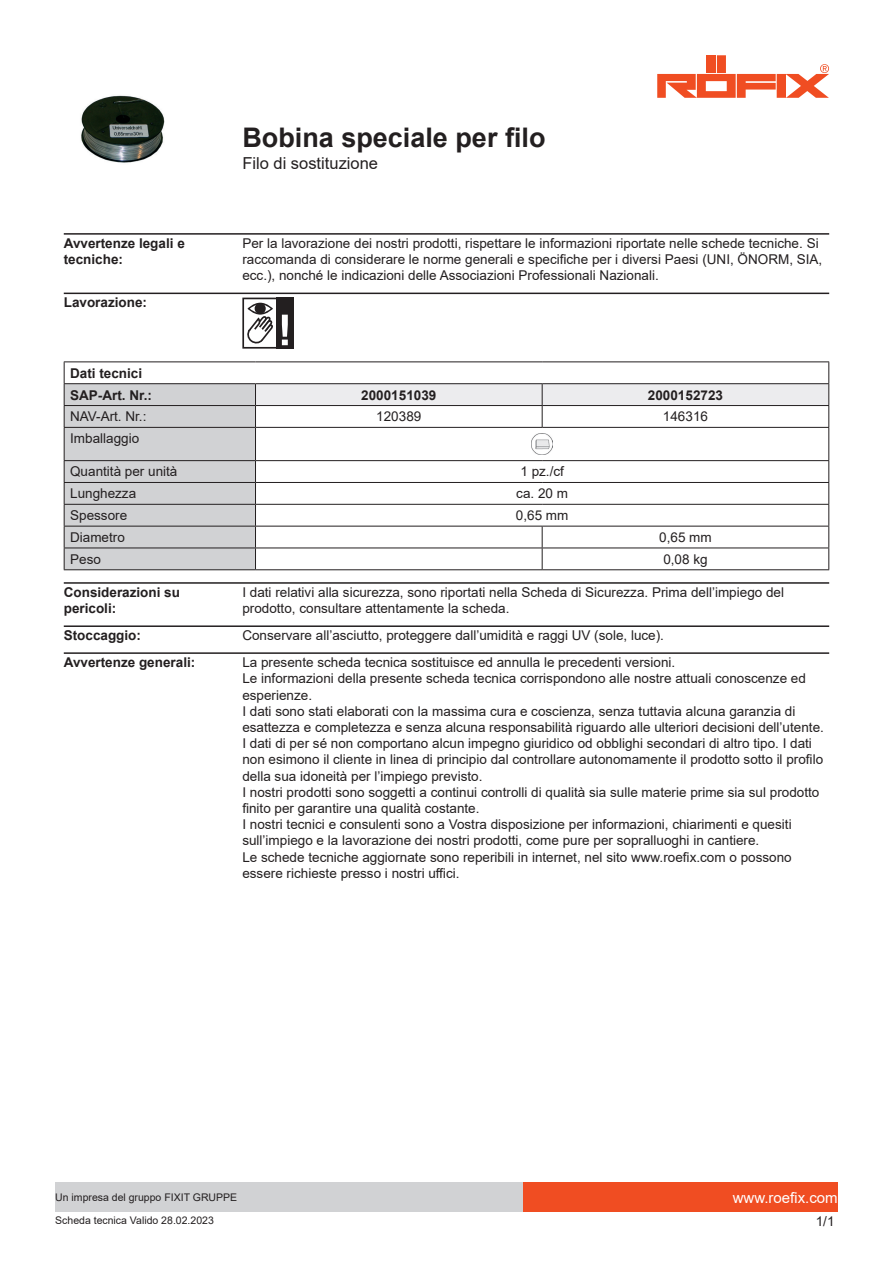
<style>
.page{position:relative;width:893px;height:1263px;background:#fff}
.page>*{position:absolute;margin:0;border:0;box-sizing:border-box;transform-origin:0 0}
.t1{font:700 27px "Arial";color:#231f20}
.t2{font:16.5px "Arial";color:#231f20}
.t3{font:15px "Arial";color:#fff}
.t4{font:13.5px/16.2px "Arial";color:#231f20}
.t5{font:700 13.5px/16.2px "Arial";color:#231f20}
.t6{font:10.5px "Arial";color:#231f20}
</style>
<div class="page">
<img style="left:81px;top:95px;width:84px;height:68px">
<div style="left:717px;top:55px;width:9px;height:18px;background:#f04d22"></div>
<div style="left:707px;top:55px;width:9px;height:18px;background:#f04d22"></div>
<svg style="left:657px;top:64px;width:172px;height:34px"></svg>
<div style="left:523px;top:1182px;width:315px;height:30px;background:#f04d22"></div>
<div style="left:55px;top:1182px;width:468px;height:30px;background:#d1d2d4"></div>
<hr style="left:64px;top:233px;width:765px;height:2px;background:#231f20">
<hr style="left:64px;top:293px;width:765px;height:1px;background:#231f20">
<svg style="left:242px;top:298px;width:51px;height:51px"></svg>
<hr style="left:64px;top:361px;width:191px;height:1px;background:#231f20">
<hr style="left:255px;top:361px;width:287px;height:1px;background:#231f20">
<hr style="left:542px;top:361px;width:287px;height:1px;background:#231f20">
<svg style="left:64px;top:362px;width:765px;height:207px"></svg>
<hr style="left:64px;top:569px;width:191px;height:1px;background:#231f20">
<hr style="left:255px;top:569px;width:287px;height:1px;background:#231f20">
<hr style="left:542px;top:569px;width:287px;height:1px;background:#231f20">
<img style="left:531px;top:433px;width:22px;height:22px">
<hr style="left:64px;top:582px;width:765px;height:2px;background:#231f20">
<hr style="left:64px;top:625px;width:765px;height:2px;background:#231f20">
<hr style="left:64px;top:652px;width:765px;height:2px;background:#231f20">
<h1 class="t1" style="left:242px;top:119px;width:305px">Bobina speciale per filo</h1>
<p class="t2" style="left:242px;top:152px;width:137px">Filo di sostituzione</p>
<p class="t5" style="left:64px;top:235px;width:123px">Avvertenze legali e tecniche:</p>
<p class="t4" style="left:242px;top:235px;width:581px">Per la lavorazione dei nostri prodotti, rispettare le informazioni riportate nelle schede tecniche. Si raccomanda di considerare le norme generali e specifiche per i diversi Paesi (UNI, ÖNORM, SIA, ecc.), nonché le indicazioni delle Associazioni Professionali Nazionali.</p>
<p class="t5" style="left:64px;top:295px;width:85px">Lavorazione:</p>
<p class="t5" style="left:70px;top:362px;width:83px;line-height:21.9px">Dati tecnici<br>SAP-Art. Nr.:</p>
<p class="t5" style="left:361px;top:387px;width:77px">2000151039</p>
<p class="t5" style="left:648px;top:387px;width:77px">2000152723</p>
<p class="t4" style="left:70px;top:408px;width:78px">NAV-Art. Nr.:</p>
<p class="t4" style="left:376px;top:408px;width:47px">120389</p>
<p class="t4" style="left:663px;top:408px;width:47px">146316</p>
<p class="t4" style="left:70px;top:430px;width:71px">Imballaggio</p>
<p class="t4" style="left:70px;top:463px;width:109px">Quantità per unità</p>
<p class="t4" style="left:520px;top:463px;width:45px">1 pz./cf</p>
<p class="t4" style="left:70px;top:485px;width:68px">Lunghezza</p>
<p class="t4" style="left:516px;top:485px;width:53px">ca. 20 m</p>
<p class="t4" style="left:70px;top:507px;width:59px">Spessore</p>
<p class="t4" style="left:516px;top:507px;width:54px">0,65 mm</p>
<p class="t4" style="left:70px;top:529px;width:56px">Diametro</p>
<p class="t4" style="left:659px;top:529px;width:54px">0,65 mm</p>
<p class="t4" style="left:70px;top:551px;width:32px">Peso</p>
<p class="t4" style="left:663px;top:551px;width:46px">0,08 kg</p>
<p class="t5" style="left:64px;top:584px;width:118px">Considerazioni su pericoli:</p>
<p class="t4" style="left:242px;top:584px;width:543px">I dati relativi alla sicurezza, sono riportati nella Scheda di Sicurezza. Prima dell’impiego del prodotto, consultare attentamente la scheda.</p>
<p class="t5" style="left:64px;top:628px;width:79px">Stoccaggio:</p>
<p class="t4" style="left:242px;top:627px;width:423px">Conservare all’asciutto, proteggere dall’umidità e raggi UV (sole, luce).</p>
<p class="t5" style="left:64px;top:654px;width:133px">Avvertenze generali:</p>
<p class="t4" style="left:242px;top:654px;width:583px">La presente scheda tecnica sostituisce ed annulla le precedenti versioni.<br>Le informazioni della presente scheda tecnica corrispondono alle nostre attuali conoscenze ed esperienze.<br>I dati sono stati elaborati con la massima cura e coscienza, senza tuttavia alcuna garanzia di esattezza e completezza e senza alcuna responsabilità riguardo alle ulteriori decisioni dell’utente.<br>I dati di per sé non comportano alcun impegno giuridico od obblighi secondari di altro tipo. I dati non esimono il cliente in linea di principio dal controllare autonomamente il prodotto sotto il profilo della sua idoneità per l’impiego previsto.<br>I nostri prodotti sono soggetti a continui controlli di qualità sia sulle materie prime sia sul prodotto finito per garantire una qualità costante.<br>I nostri tecnici e consulenti sono a Vostra disposizione per informazioni, chiarimenti e quesiti sull’impiego e la lavorazione dei nostri prodotti, come pure per sopralluoghi in cantiere.<br>Le schede tecniche aggiornate sono reperibili in internet, nel sito www.roefix.com o possono essere richieste presso i nostri uffici.</p>
<p class="t6" style="left:55px;top:1190px;width:183px">Un impresa del gruppo FIXIT GRUPPE</p>
<p class="t3" style="left:733px;top:1187px;width:107px">www.roefix.com</p>
<p class="t6" style="left:55px;top:1213px;width:160px">Scheda tecnica Valido 28.02.2023</p>
<p class="t4" style="left:816px;top:1213px;width:20px">1/1</p>
</div>
